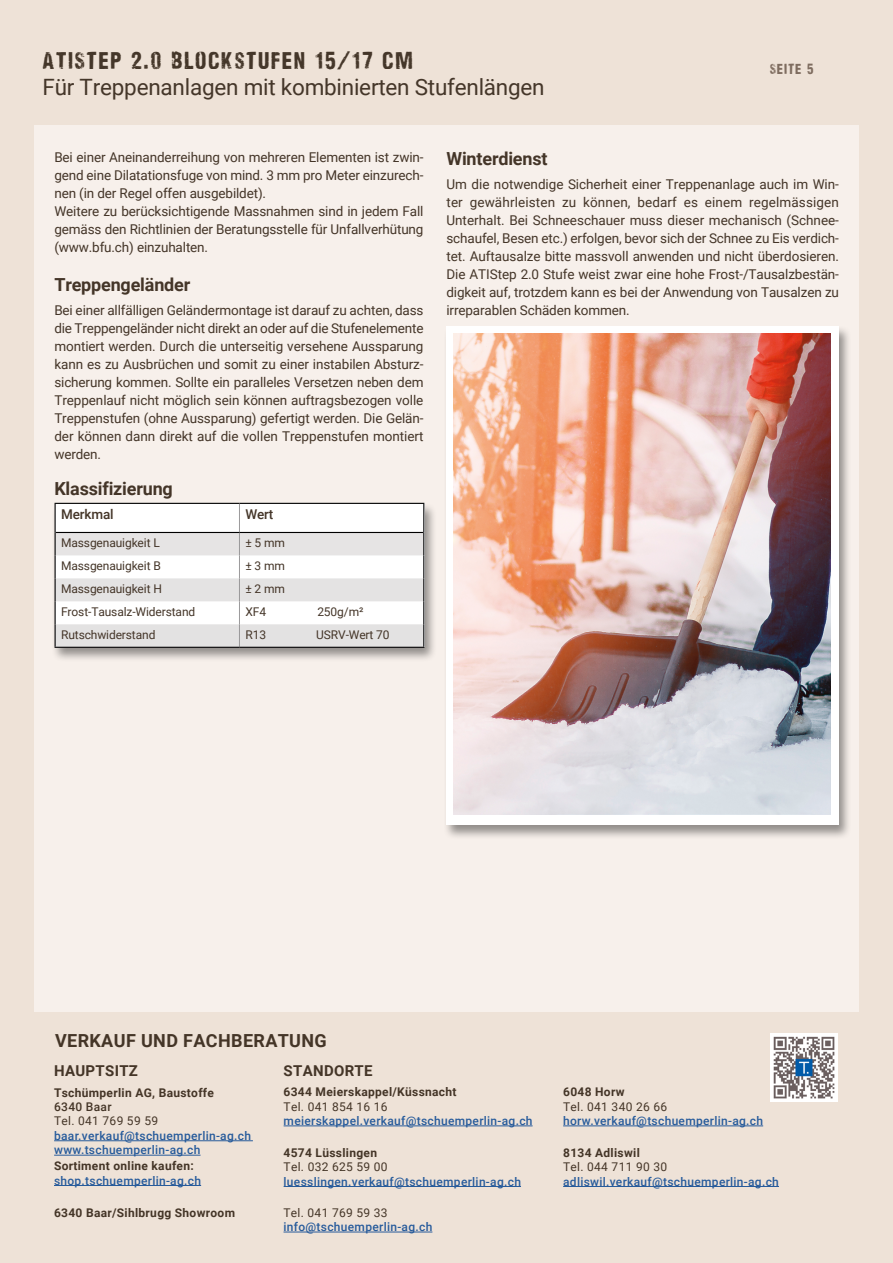
<style>
.page{position:relative;width:893px;height:1263px;background:#eee2d7}
.page>*{position:absolute;margin:0;border:0;box-sizing:border-box;transform-origin:0 0}
.t1{font:22.5px "Roboto";letter-spacing:-.01em;color:#443629}
.t2{font:22.5px "Nidex";letter-spacing:.06em;color:#443629}
.t3{font:700 18px "Roboto";letter-spacing:-.01em;color:#443528}
.t4{font:700 18px "Roboto";letter-spacing:.02em;color:#443527}
.t5{font:700 15px "Roboto";letter-spacing:.02em;color:#443527}
.t6{font:13.5px/18px "Roboto";letter-spacing:-.01em;color:#443528;text-align:justify}
.t7{font:500 13.5px "Roboto";letter-spacing:-.01em;color:#443528}
.t8{font:13.5px "Nidex";letter-spacing:.06em;color:#7e6c5f}
.t9{font:500 12px/14.4px "Roboto";letter-spacing:.025em;color:#275b9b}
.t10{font:700 12px "Roboto";letter-spacing:.025em;color:#443527}
.t11{font:12px "Roboto";letter-spacing:-.01em;color:#443528}
.t12{font:12px "Roboto";letter-spacing:.025em;color:#443527}
.t13{font:500 12px "Roboto";letter-spacing:.025em;color:#443527}
</style>
<div class="page">
<div style="left:34px;top:125px;width:825px;height:887px;background:#f7f0eb"></div>
<hr style="left:284px;top:1125px;width:249px;height:1px;background:#275b9b">
<hr style="left:284px;top:1186px;width:237px;height:1px;background:#275b9b">
<hr style="left:54px;top:1140px;width:199px;height:1px;background:#275b9b">
<hr style="left:54px;top:1155px;width:147px;height:1px;background:#275b9b">
<hr style="left:563px;top:1125px;width:200px;height:1px;background:#275b9b">
<hr style="left:563px;top:1186px;width:216px;height:1px;background:#275b9b">
<hr style="left:54px;top:1185px;width:147px;height:1px;background:#275b9b">
<img style="left:770px;top:1034px;width:68px;height:67px">
<hr style="left:284px;top:1232px;width:148px;height:1px;background:#275b9b">
<div style="left:51px;top:503px;width:386px;height:160px;background:#000;opacity:.41"></div>
<hr style="left:55px;top:503px;width:184px;height:1px;background:#000">
<hr style="left:239px;top:503px;width:185px;height:1px;background:#000">
<svg style="left:55px;top:504px;width:369px;height:143px;background:#eee"></svg>
<hr style="left:55px;top:647px;width:184px;height:1px;background:#020203">
<hr style="left:239px;top:647px;width:185px;height:1px;background:#020203">
<div style="left:443px;top:325px;width:409px;height:516px;background:#000;opacity:.41"></div>
<div style="left:446px;top:326px;width:393px;height:499px;background:#fff"></div>
<img style="left:453px;top:334px;width:377px;height:480px">
<h1 class="t2" style="left:43px;top:47px;width:372px">ATISTEP 2.0 BLOCKSTUFEN 15/17 CM</h1>
<h1 class="t1" style="left:43px;top:71px;width:504px">Für Treppenanlagen mit kombinierten Stufenlängen</h1>
<p class="t8" style="left:770px;top:61px;width:45px">SEITE 5</p>
<p class="t6" style="left:54px;top:147px;width:371px;text-align:left">Bei einer Aneinanderreihung von mehreren Elementen ist zwin&shy;gend eine Dilatationsfuge von mind. 3 mm pro Meter einzurech&shy;nen (in der Regel offen ausgebildet).<br>Weitere zu berücksichtigende Massnahmen sind in jedem Fall gemäss den Richtlinien der Beratungsstelle für Unfallverhütung (www.bfu.ch) einzuhalten.</p>
<h2 class="t3" style="left:54px;top:272px;width:137px">Treppengeländer</h2>
<p class="t6" style="left:54px;top:301px;width:371px">Bei einer allfälligen Geländermontage ist darauf zu achten, dass die Treppengeländer nicht direkt an oder auf die Stufenelemente montiert werden. Durch die unterseitig versehene Aussparung kann es zu Ausbrüchen und somit zu einer instabilen Absturz&shy;sicherung kommen. Sollte ein paralleles Versetzen neben dem Treppenlauf nicht möglich sein können auftragsbezogen volle Treppenstufen (ohne Aussparung) gefertigt werden. Die Gelän&shy;der können dann direkt auf die vollen Treppenstufen montiert werden.</p>
<h2 class="t3" style="left:54px;top:476px;width:120px">Klassifizierung</h2>
<p class="t7" style="left:61px;top:505px;width:54px">Merkmal</p>
<p class="t7" style="left:245px;top:505px;width:29px">Wert</p>
<p class="t11" style="left:61px;top:535px;width:100px">Massgenauigkeit L</p>
<p class="t11" style="left:245px;top:535px;width:41px">± 5 mm</p>
<p class="t11" style="left:61px;top:558px;width:101px">Massgenauigkeit B</p>
<p class="t11" style="left:245px;top:558px;width:41px">± 3 mm</p>
<p class="t11" style="left:61px;top:581px;width:102px">Massgenauigkeit H</p>
<p class="t11" style="left:245px;top:581px;width:41px">± 2 mm</p>
<p class="t11" style="left:61px;top:604px;width:136px">Frost-Tausalz-Widerstand</p>
<p class="t11" style="left:245px;top:604px;width:22px">XF4</p>
<p class="t11" style="left:317px;top:604px;width:48px">250g/m²</p>
<p class="t11" style="left:61px;top:627px;width:96px">Rutschwiderstand</p>
<p class="t11" style="left:245px;top:627px;width:22px">R13</p>
<p class="t11" style="left:316px;top:627px;width:75px">USRV-Wert 70</p>
<h2 class="t3" style="left:446px;top:146px;width:103px">Winterdienst</h2>
<p class="t6" style="left:446px;top:175px;width:394px">Um die notwendige Sicherheit einer Treppenanlage auch im Win&shy;ter gewährleisten zu können, bedarf es einem regelmässigen Unterhalt. Bei Schneeschauer muss dieser mechanisch (Schnee&shy;schaufel, Besen etc.) erfolgen, bevor sich der Schnee zu Eis verdich&shy;tet. Auftausalze bitte massvoll anwenden und nicht überdosieren.<br>Die ATIStep 2.0 Stufe weist zwar eine hohe Frost-/Tausalzbestän&shy;digkeit auf, trotzdem kann es bei der Anwendung von Tausalzen zu irreparablen Schäden kommen.</p>
<h2 class="t4" style="left:55px;top:1028px;width:273px">VERKAUF UND FACHBERATUNG</h2>
<p class="t5" style="left:54px;top:1060px;width:85px">HAUPTSITZ</p>
<p class="t10" style="left:54px;top:1084px;width:161px">Tschümperlin AG, Baustoffe</p>
<p class="t13" style="left:54px;top:1098px;width:59px">6340 Baar</p>
<p class="t12" style="left:54px;top:1113px;width:105px">Tel. 041 769 59 59</p>
<p class="t9" style="left:54px;top:1128px;width:198px">baar.verkauf@tschuemperlin-ag.ch www.tschuemperlin-ag.ch</p>
<p class="t5" style="left:284px;top:1060px;width:90px">STANDORTE</p>
<p class="t10" style="left:284px;top:1083px;width:174px">6344 Meierskappel/Küssnacht</p>
<p class="t12" style="left:284px;top:1098px;width:105px">Tel. 041 854 16 16</p>
<p class="t9" style="left:284px;top:1113px;width:250px">meierskappel.verkauf@tschuemperlin-ag.ch</p>
<p class="t10" style="left:284px;top:1144px;width:95px">4574 Lüsslingen</p>
<p class="t12" style="left:284px;top:1158px;width:105px">Tel. 032 625 59 00</p>
<p class="t9" style="left:284px;top:1174px;width:239px">luesslingen.verkauf@tschuemperlin-ag.ch</p>
<p class="t10" style="left:54px;top:1157px;width:141px">Sortiment online kaufen:</p>
<p class="t9" style="left:54px;top:1173px;width:149px">shop.tschuemperlin-ag.ch</p>
<p class="t10" style="left:54px;top:1204px;width:183px">6340 Baar/Sihlbrugg Showroom</p>
<p class="t12" style="left:284px;top:1204px;width:105px">Tel. 041 769 59 33</p>
<p class="t9" style="left:284px;top:1219px;width:150px">info@tschuemperlin-ag.ch</p>
<p class="t10" style="left:563px;top:1083px;width:63px">6048 Horw</p>
<p class="t12" style="left:563px;top:1098px;width:105px">Tel. 041 340 26 66</p>
<p class="t9" style="left:563px;top:1113px;width:201px">horw.verkauf@tschuemperlin-ag.ch</p>
<p class="t10" style="left:563px;top:1144px;width:78px">8134 Adliswil</p>
<p class="t12" style="left:563px;top:1158px;width:105px">Tel. 044 711 90 30</p>
<p class="t9" style="left:563px;top:1174px;width:217px">adliswil.verkauf@tschuemperlin-ag.ch</p>
</div>
